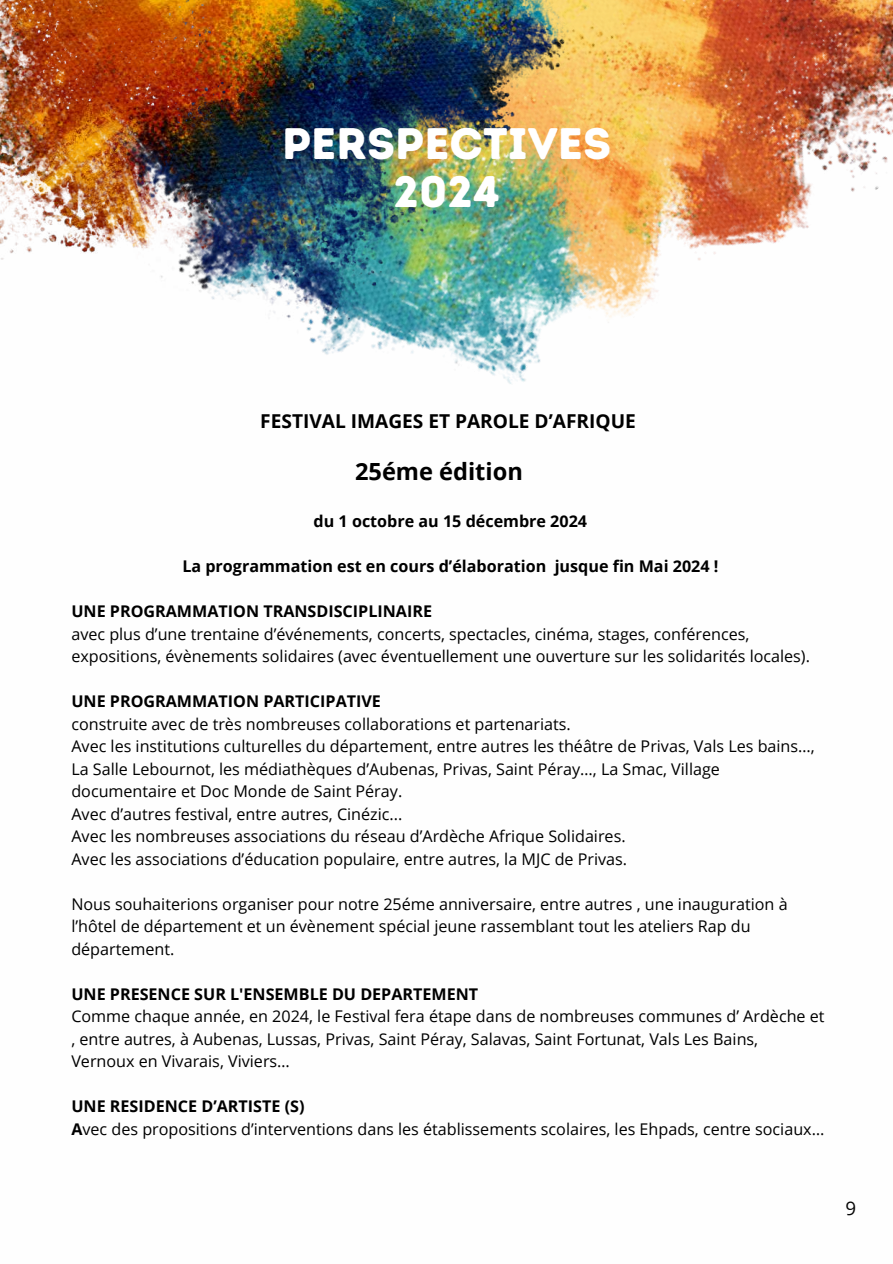
<style>
.page{position:relative;width:893px;height:1264px;background:#fff}
.page>*{position:absolute;margin:0;border:0;box-sizing:border-box;transform-origin:0 0}
.t1{font:44.1px/47.7px "Intro Rust Base";color:#fff;text-align:center}
.t2{font:700 23.7px "Open Sans";color:#000}
.t3{font:700 19.2px "Open Sans";color:#000}
.t4{font:18.75px "Open Sans";color:#050505}
.t5{font:16.2px/22.5px "Open Sans";color:#000}
.t6{font:700 16.2px "Open Sans";color:#000}
.s1{font-weight:700}
</style>
<div class="page">
<img style="left:312px;top:0;width:580px;height:384px">
<img style="left:0;top:0;width:580px;height:343px">
<h1 class="t1" style="left:282px;top:120px;width:330px">PERSPECTIVES<br>2024</h1>
<p class="t3" style="left:260px;top:407px;width:377px">FESTIVAL IMAGES ET PAROLE D’AFRIQUE</p>
<h2 class="t2" style="left:355px;top:454px;width:169px">25éme édition</h2>
<p class="t6" style="left:313px;top:510px;width:275px">du 1 octobre au 15 décembre 2024</p>
<p class="t6" style="left:182px;top:555px;width:537px">La programmation est en cours d’élaboration jusque fin Mai 2024 !</p>
<p class="t6" style="left:71px;top:600px;width:362px">UNE PROGRAMMATION TRANSDISCIPLINAIRE</p>
<p class="t5" style="left:71px;top:622px;width:740px">avec plus d’une trentaine d’événements, concerts, spectacles, cinéma, stages, conférences, expositions, évènements solidaires (avec éventuellement une ouverture sur les solidarités locales).</p>
<p class="t6" style="left:71px;top:690px;width:311px">UNE PROGRAMMATION PARTICIPATIVE</p>
<p class="t5" style="left:71px;top:712px;width:744px">construite avec de très nombreuses collaborations et partenariats.<br>Avec les institutions culturelles du département, entre autres les théâtre de Privas, Vals Les bains…, La Salle Lebournot, les médiathèques d’Aubenas, Privas, Saint Péray…, La Smac, Village documentaire et Doc Monde de Saint Péray.<br>Avec d’autres festival, entre autres, Cinézic...<br>Avec les nombreuses associations du réseau d’Ardèche Afrique Solidaires.<br>Avec les associations d’éducation populaire, entre autres, la MJC de Privas.</p>
<p class="t5" style="left:71px;top:892px;width:717px">Nous souhaiterions organiser pour notre 25éme anniversaire, entre autres , une inauguration à l’hôtel de département et un évènement spécial jeune rassemblant tout les ateliers Rap du département.</p>
<p class="t6" style="left:71px;top:982px;width:408px">UNE PRESENCE SUR L'ENSEMBLE DU DEPARTEMENT</p>
<p class="t5" style="left:71px;top:1004px;width:754px">Comme chaque année, en 2024, le Festival fera étape dans de nombreuses communes d’ Ardèche et , entre autres, à Aubenas, Lussas, Privas, Saint Péray, Salavas, Saint Fortunat, Vals Les Bains,<br>Vernoux en Vivarais, Viviers…</p>
<p class="t5" style="left:71px;top:1094px;width:754px"><span class="s1">UNE RESIDENCE D’ARTISTE (S)<br>A</span>vec des propositions d’interventions dans les établissements scolaires, les Ehpads, centre sociaux…</p>
<p class="t4" style="left:845px;top:1194px;width:12px">9</p>
</div>
